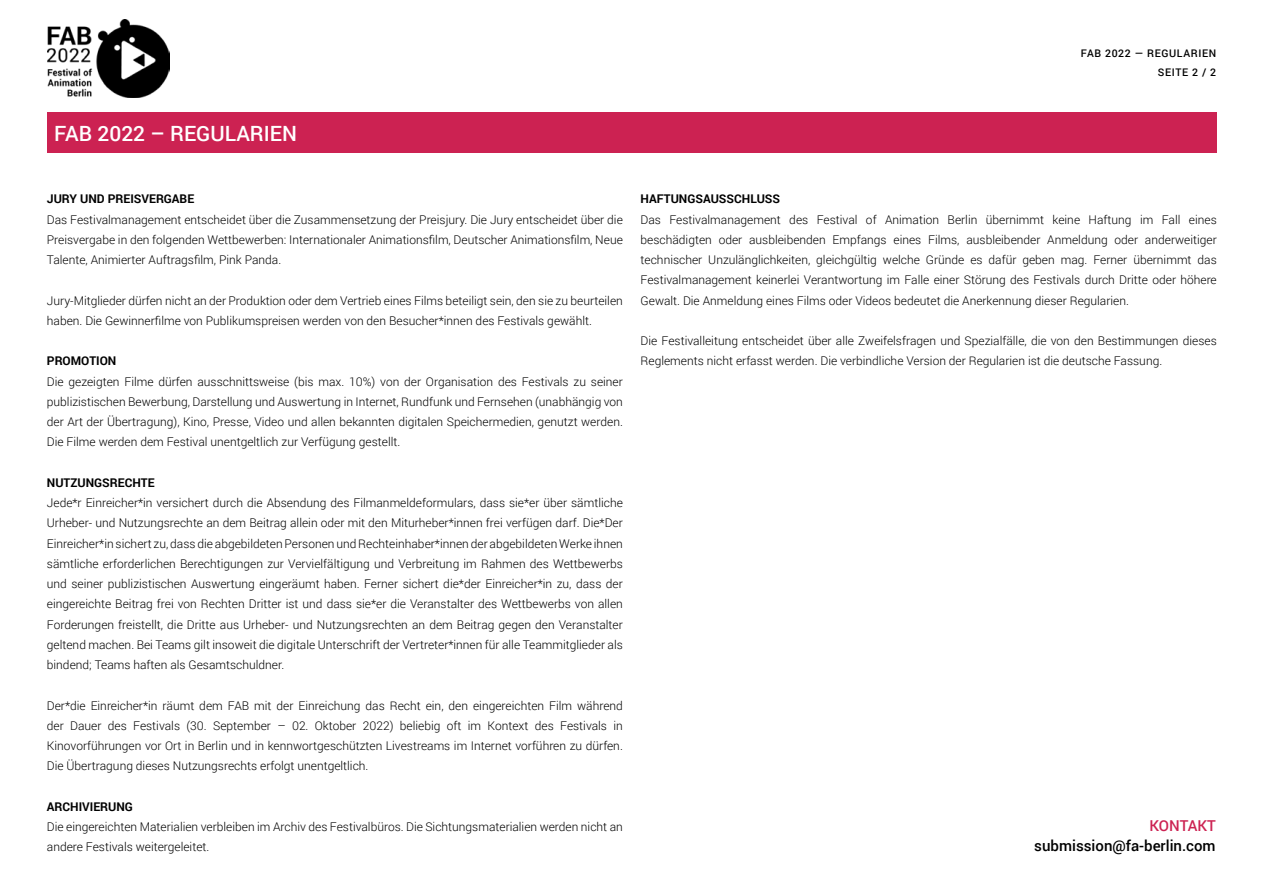
<style>
.page{position:relative;width:1263px;height:893px;background:#fff}
.page>*{position:absolute;margin:0;border:0;box-sizing:border-box;transform-origin:0 0}
.t1{font:500 21px "Roboto";color:#fff}
.t2{font:500 15px "Roboto";color:#000}
.t3{font:500 15px "Roboto";color:#cc2252}
.t4{font:300 12px/20.2px "Roboto";color:#000;text-align:justify}
.t5{font:700 12px "Roboto";color:#000}
.t6{font:500 10.5px/18.5px "Roboto";letter-spacing:.06em;color:#000;text-align:right}
</style>
<div class="page">
<img style="left:48px;top:19px;width:121px;height:78px">
<div style="left:47px;top:112px;width:1169px;height:41px;background:#cc2252"></div>
<h1 class="t1" style="left:54px;top:119px;width:244px">FAB 2022 – REGULARIEN</h1>
<p class="t6" style="left:1081px;top:44px;width:137px">FAB 2022 — REGULARIEN<br>SEITE 2 / 2</p>
<p class="t5" style="left:47px;top:191px;width:149px">JURY UND PREISVERGABE</p>
<p class="t4" style="left:47px;top:209px;width:577px">Das Festivalmanagement entscheidet über die Zusammensetzung der Preisjury. Die Jury entscheidet über die Preisvergabe in den folgenden Wettbewerben: Internationaler Animationsfilm, Deutscher Animationsfilm, Neue Talente, Animierter Auftragsfilm, Pink Panda.</p>
<p class="t4" style="left:47px;top:290px;width:577px">Jury-Mitglieder dürfen nicht an der Produktion oder dem Vertrieb eines Films beteiligt sein, den sie zu beurteilen haben. Die Gewinnerfilme von Publikumspreisen werden von den Besucher*innen des Festivals gewählt.</p>
<p class="t5" style="left:47px;top:353px;width:71px">PROMOTION</p>
<p class="t4" style="left:47px;top:371px;width:577px">Die gezeigten Filme dürfen ausschnittsweise (bis max. 10%) von der Organisation des Festivals zu seiner publizistischen Bewerbung, Darstellung und Auswertung in Internet, Rundfunk und Fernsehen (unabhängig von der Art der Übertragung), Kino, Presse, Video und allen bekannten digitalen Speichermedien, genutzt werden.<br>Die Filme werden dem Festival unentgeltlich zur Verfügung gestellt.</p>
<p class="t5" style="left:47px;top:474px;width:109px">NUTZUNGSRECHTE</p>
<p class="t4" style="left:47px;top:492px;width:577px">Jede*r Einreicher*in versichert durch die Absendung des Filmanmeldeformulars, dass sie*er über sämtliche Urheber- und Nutzungsrechte an dem Beitrag allein oder mit den Miturheber*innen frei verfügen darf. Die*Der Einreicher*in sichert zu, dass die abgebildeten Personen und Rechteinhaber*innen der abgebildeten Werke ihnen sämtliche erforderlichen Berechtigungen zur Vervielfältigung und Verbreitung im Rahmen des Wettbewerbs und seiner publizistischen Auswertung eingeräumt haben. Ferner sichert die*der Einreicher*in zu, dass der eingereichte Beitrag frei von Rechten Dritter ist und dass sie*er die Veranstalter des Wettbewerbs von allen Forderungen freistellt, die Dritte aus Urheber- und Nutzungsrechten an dem Beitrag gegen den Veranstalter geltend machen. Bei Teams gilt insoweit die digitale Unterschrift der Vertreter*innen für alle Teammitglieder als bindend; Teams haften als Gesamtschuldner.</p>
<p class="t4" style="left:47px;top:695px;width:577px">Der*die Einreicher*in räumt dem FAB mit der Einreichung das Recht ein, den eingereichten Film während der Dauer des Festivals (30. September – 02. Oktober 2022) beliebig oft im Kontext des Festivals in Kinovorführungen vor Ort in Berlin und in kennwortgeschützten Livestreams im Internet vorführen zu dürfen.<br>Die Übertragung dieses Nutzungsrechts erfolgt unentgeltlich.</p>
<p class="t5" style="left:47px;top:798px;width:88px">ARCHIVIERUNG</p>
<p class="t4" style="left:47px;top:816px;width:577px">Die eingereichten Materialien verbleiben im Archiv des Festivalbüros. Die Sichtungsmaterialien werden nicht an andere Festivals weitergeleitet.</p>
<p class="t5" style="left:641px;top:191px;width:141px">HAFTUNGSAUSSCHLUSS</p>
<p class="t4" style="left:641px;top:209px;width:578px">Das Festivalmanagement des Festival of Animation Berlin übernimmt keine Haftung im Fall eines beschädigten oder ausbleibenden Empfangs eines Films, ausbleibender Anmeldung oder anderweitiger technischer Unzulänglichkeiten, gleichgültig welche Gründe es dafür geben mag. Ferner übernimmt das Festivalmanagement keinerlei Verantwortung im Falle einer Störung des Festivals durch Dritte oder höhere Gewalt. Die Anmeldung eines Films oder Videos bedeutet die Anerkennung dieser Regularien.</p>
<p class="t4" style="left:641px;top:330px;width:578px">Die Festivalleitung entscheidet über alle Zweifelsfragen und Spezialfälle, die von den Bestimmungen dieses<br>Reglements nicht erfasst werden. Die verbindliche Version der Regularien ist die deutsche Fassung.</p>
<p class="t3" style="left:1149px;top:815px;width:68px">KONTAKT</p>
<p class="t2" style="left:1034px;top:836px;width:183px">submission@fa-berlin.com</p>
</div>
